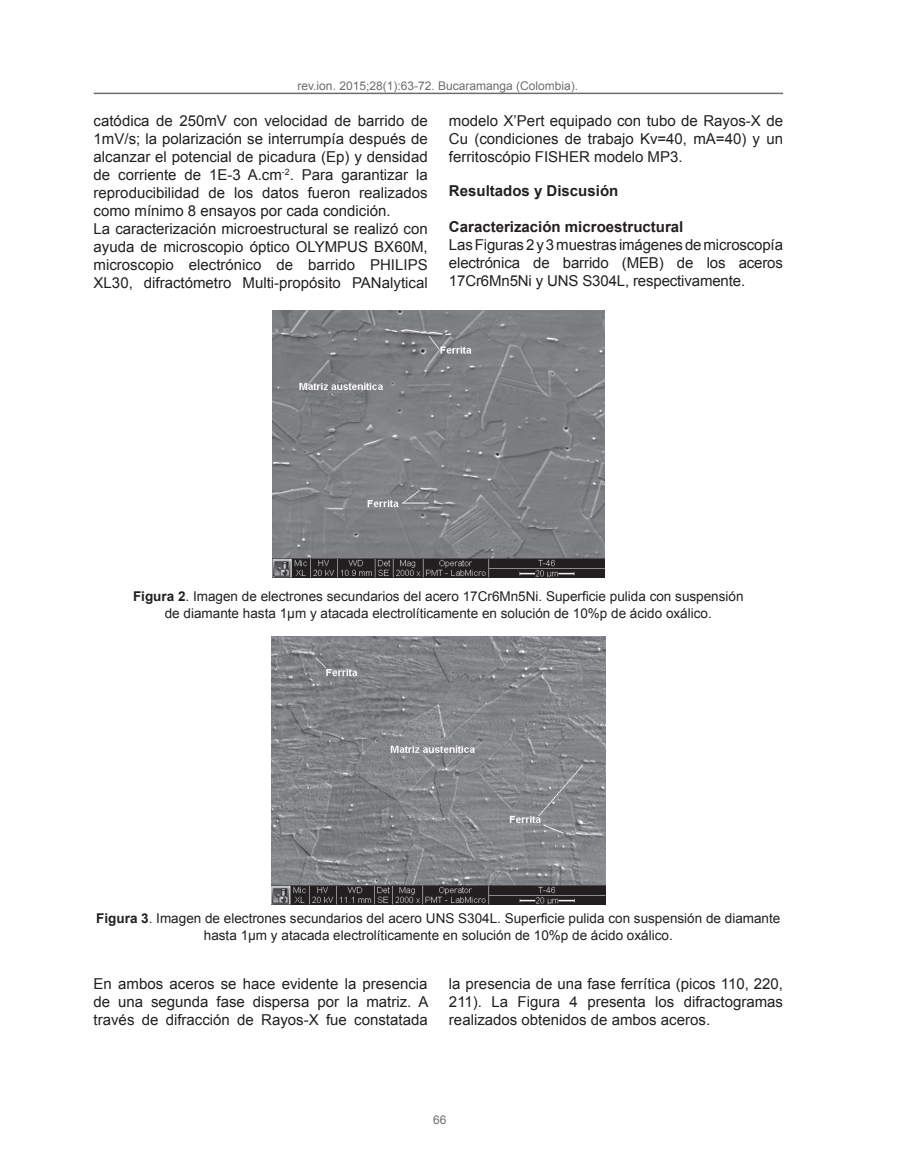
<style>
.page{position:relative;width:898px;height:1166px;background:#fff}
.page>*{position:absolute;margin:0;border:0;box-sizing:border-box;transform-origin:0 0}
.t1{font:15px/18px "Arial";color:#231f20;text-align:justify}
.t2{font:700 15px "Arial";color:#231f20}
.t3{font:13.5px/16.2px "Arial";color:#231f20;text-align:center}
.t4{font:12px "Arial";color:#6c6d70}
.s1{font-weight:700}
</style>
<div class="page">
<hr style="left:94px;top:93px;width:688px;height:1px;background:#6c6d70">
<img style="left:272px;top:310px;width:332px;height:267px">
<img style="left:271px;top:636px;width:334px;height:268px">
<p class="t4" style="left:297px;top:77px;width:282px">rev.ion. 2015;28(1):63-72. Bucaramanga (Colombia).</p>
<p class="t1" style="left:94px;top:112px;width:335px;text-align:left">catódica de 250mV con velocidad de barrido de 1mV/s; la polarización se interrumpía después de alcanzar el potencial de picadura (Ep) y densidad de corriente de 1E-3 A.cm<sup>-2</sup>. Para garantizar la reproducibilidad de los datos fueron realizados como mínimo 8 ensayos por cada condición.<br>La caracterización microestructural se realizó con ayuda de microscopio óptico OLYMPUS BX60M, microscopio electrónico de barrido PHILIPS XL30, difractómetro Multi-propósito PANalytical</p>
<p class="t1" style="left:449px;top:112px;width:335px">modelo X’Pert equipado con tubo de Rayos-X de Cu (condiciones de trabajo Kv=40, mA=40) y un ferritoscópio FISHER modelo MP3.</p>
<p class="t2" style="left:449px;top:181px;width:171px">Resultados y Discusión</p>
<p class="t2" style="left:449px;top:217px;width:236px">Caracterización microestructural</p>
<p class="t1" style="left:449px;top:236px;width:335px">Las Figuras 2 y 3 muestras imágenes de microscopía electrónica de barrido (MEB) de los aceros 17Cr6Mn5Ni y UNS S304L, respectivamente.</p>
<p class="t3" style="left:133px;top:588px;width:612px"><span class="s1">Figura 2</span>. Imagen de electrones secundarios del acero 17Cr6Mn5Ni. Superficie pulida con suspensión de diamante hasta 1µm y atacada electrolíticamente en solución de 10%p de ácido oxálico.</p>
<p class="t3" style="left:96px;top:910px;width:685px"><span class="s1">Figura 3</span>. Imagen de electrones secundarios del acero UNS S304L. Superficie pulida con suspensión de diamante hasta 1µm y atacada electrolíticamente en solución de 10%p de ácido oxálico.</p>
<p class="t1" style="left:94px;top:974px;width:336px">En ambos aceros se hace evidente la presencia de una segunda fase dispersa por la matriz. A través de difracción de Rayos-X fue constatada</p>
<p class="t1" style="left:449px;top:974px;width:335px">la presencia de una fase ferrítica (picos 110, 220, 211). La Figura 4 presenta los difractogramas realizados obtenidos de ambos aceros.</p>
<p class="t4" style="left:433px;top:1111px;width:15px">66</p>
</div>
